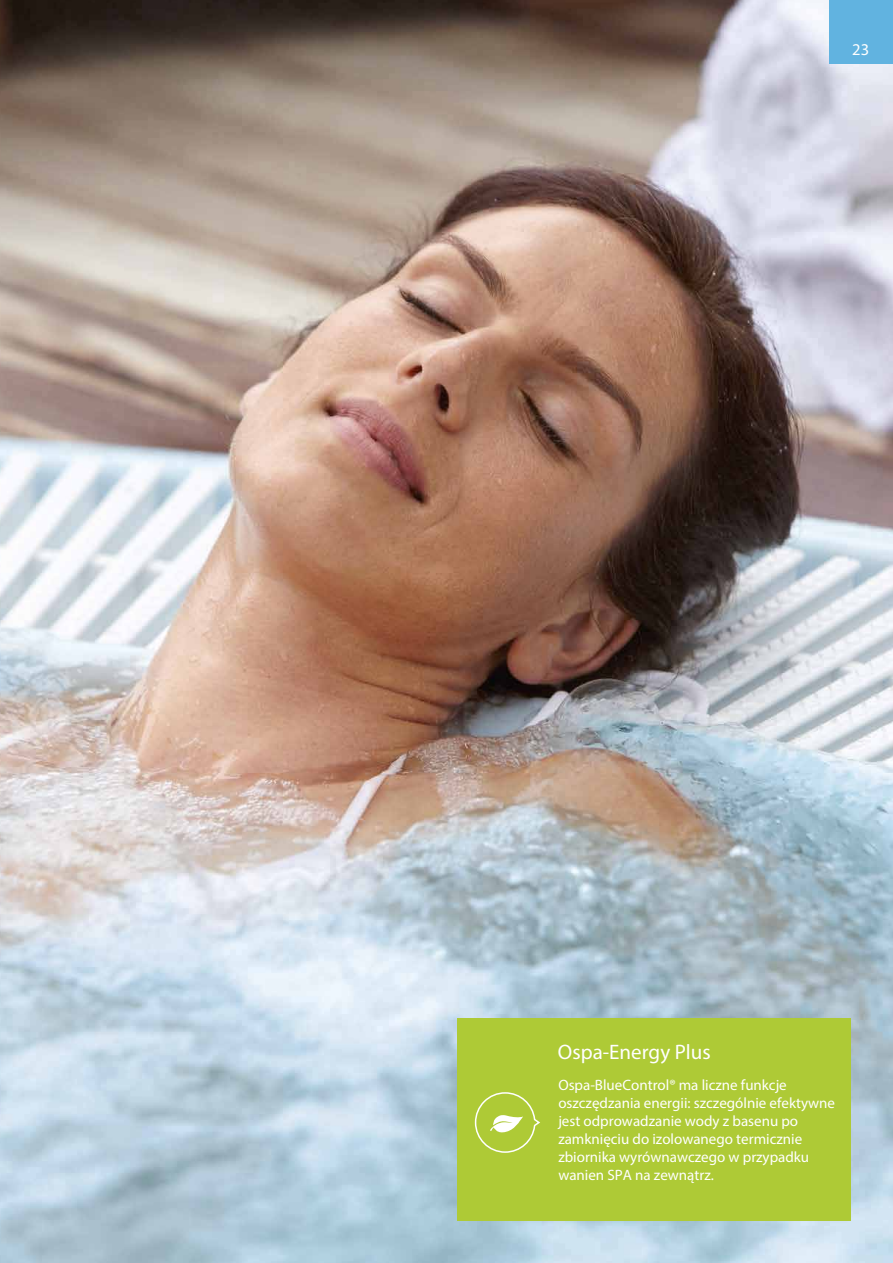
<style>
.page{position:relative;width:893px;height:1263px;background:#fff}
.page>*{position:absolute;margin:0;border:0;box-sizing:border-box;transform-origin:0 0}
.t1{font:21px "Myriad Pro";color:#fff}
.t2{font:16.5px "Myriad Pro";color:#fff}
.t3{font:15px/18px "Myriad Pro";color:#fff}
</style>
<div class="page">
<img style="left:0;top:0;width:893px;height:1263px">
<div style="left:457px;top:1018px;width:393px;height:203px;background:#aeca36"></div>
<div style="left:829px;top:0;width:64px;height:64px;background:#61b3e0"></div>
<svg style="left:474px;top:1092px;width:66px;height:61px"></svg>
<p class="t2" style="left:852px;top:39px;width:18px">23</p>
<h1 class="t1" style="left:558px;top:1039px;width:154px">Ospa-Energy Plus</h1>
<p class="t3" style="left:558px;top:1076px;width:278px">Ospa-BlueControl® ma liczne funkcje oszczędzania energii: szczególnie efektywne jest odprowadzanie wody z basenu po zamknięciu do izolowanego termicznie zbiornika wyrównawczego w przypadku wanien SPA na zewnątrz.</p>
</div>
